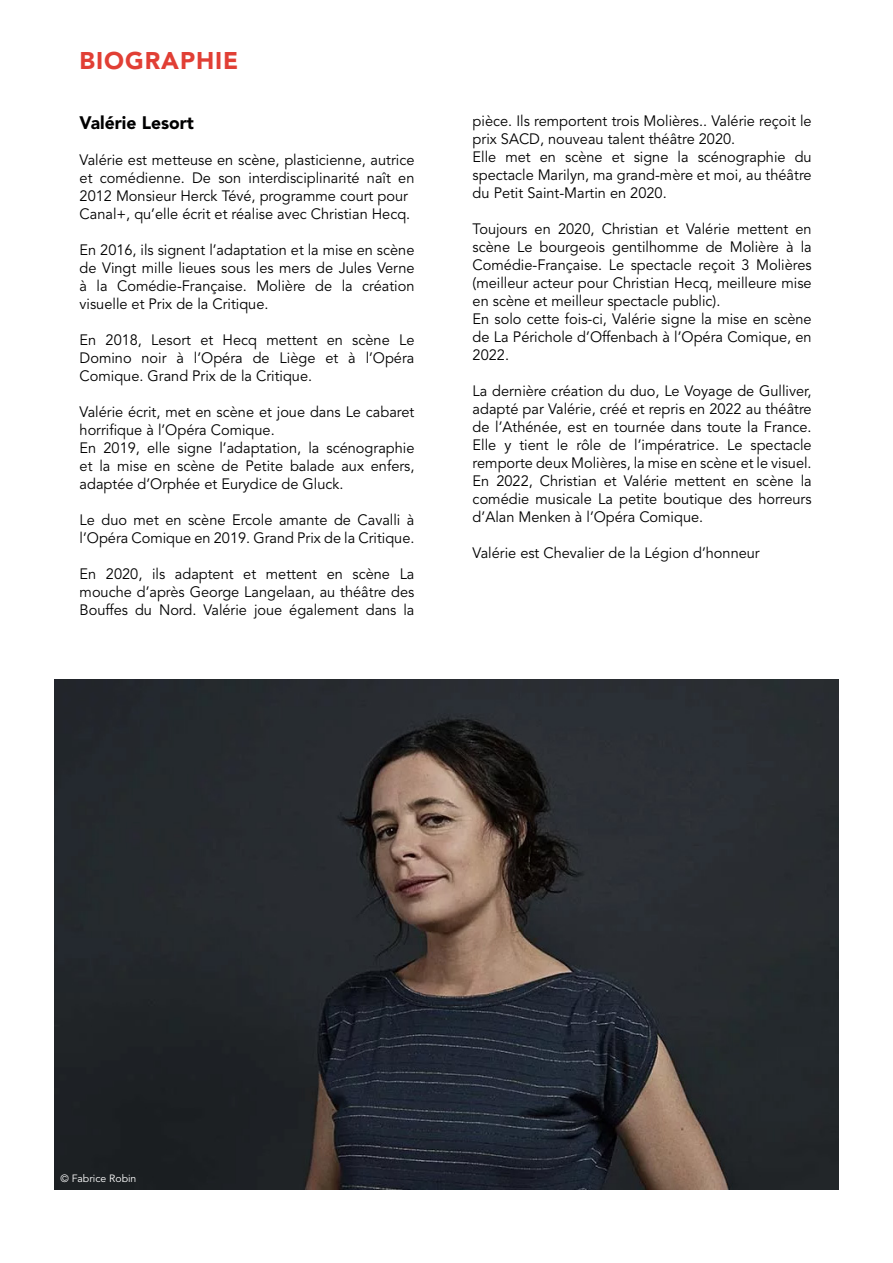
<style>
.page{position:relative;width:893px;height:1263px;background:#fff}
.page>*{position:absolute;margin:0;border:0;box-sizing:border-box;transform-origin:0 0}
.t1{font:900 24px "Avenir LT Pro";letter-spacing:.04em;color:#e13f35}
.t2{font:900 18px "Avenir LT Pro";color:#000001}
.t3{font:15px/18px "Avenir LT Pro";color:#000001;text-align:justify}
.t4{font:10.5px "Avenir LT Pro";color:#fff}
</style>
<div class="page">
<img style="left:54px;top:679px;width:785px;height:510px">
<p class="t1" style="left:80px;top:46px;width:160px">BIOGRAPHIE</p>
<p class="t2" style="left:80px;top:111px;width:116px">Valérie Lesort</p>
<p class="t3" style="left:80px;top:151px;width:336px">Valérie est metteuse en scène, plasticienne, autrice et comédienne. De son interdisciplinarité naît en 2012 Monsieur Herck Tévé, programme court pour</p>
<p class="t3" style="left:80px;top:205px;width:332px">Canal+, qu’elle écrit et réalise avec Christian Hecq.</p>
<p class="t3" style="left:80px;top:241px;width:336px">En 2016, ils signent l’adaptation et la mise en scène de Vingt mille lieues sous les mers de Jules Verne à la Comédie-Française. Molière de la création visuelle et Prix de la Critique.</p>
<p class="t3" style="left:80px;top:331px;width:336px">En 2018, Lesort et Hecq mettent en scène Le Domino noir à l’Opéra de Liège et à l’Opéra Comique. Grand Prix de la Critique.</p>
<p class="t3" style="left:80px;top:403px;width:336px">Valérie écrit, met en scène et joue dans Le cabaret horrifique à l’Opéra Comique.</p>
<p class="t3" style="left:80px;top:439px;width:336px">En 2019, elle signe l’adaptation, la scénographie et la mise en scène de Petite balade aux enfers, adaptée d’Orphée et Eurydice de Gluck.</p>
<p class="t3" style="left:80px;top:511px;width:336px">Le duo met en scène Ercole amante de Cavalli à l’Opéra Comique en 2019. Grand Prix de la Critique.</p>
<p class="t3" style="left:80px;top:565px;width:336px">En 2020, ils adaptent et mettent en scène La mouche d’après George Langelaan, au théâtre des Bouffes du Nord. Valérie joue également dans la</p>
<p class="t3" style="left:473px;top:112px;width:341px">pièce. Ils remportent trois Molières.. Valérie reçoit le prix SACD, nouveau talent théâtre 2020.</p>
<p class="t3" style="left:473px;top:148px;width:341px">Elle met en scène et signe la scénographie du spectacle Marilyn, ma grand-mère et moi, au théâtre du Petit Saint-Martin en 2020.</p>
<p class="t3" style="left:473px;top:220px;width:341px">Toujours en 2020, Christian et Valérie mettent en scène Le bourgeois gentilhomme de Molière à la Comédie-Française. Le spectacle reçoit 3 Molières (meilleur acteur pour Christian Hecq, meilleure mise en scène et meilleur spectacle public).</p>
<p class="t3" style="left:473px;top:310px;width:341px">En solo cette fois-ci, Valérie signe la mise en scène de La Périchole d’Offenbach à l’Opéra Comique, en 2022.</p>
<p class="t3" style="left:473px;top:382px;width:341px">La dernière création du duo, Le Voyage de Gulliver, adapté par Valérie, créé et repris en 2022 au théâtre de l’Athénée, est en tournée dans toute la France.<br>Elle y tient le rôle de l’impératrice. Le spectacle remporte deux Molières, la mise en scène et le visuel.</p>
<p class="t3" style="left:473px;top:472px;width:341px">En 2022, Christian et Valérie mettent en scène la comédie musicale La petite boutique des horreurs d’Alan Menken à l’Opéra Comique.</p>
<p class="t3" style="left:473px;top:544px;width:289px">Valérie est Chevalier de la Légion d’honneur</p>
<p class="t4" style="left:60px;top:1172px;width:78px">© Fabrice Robin</p>
</div>
